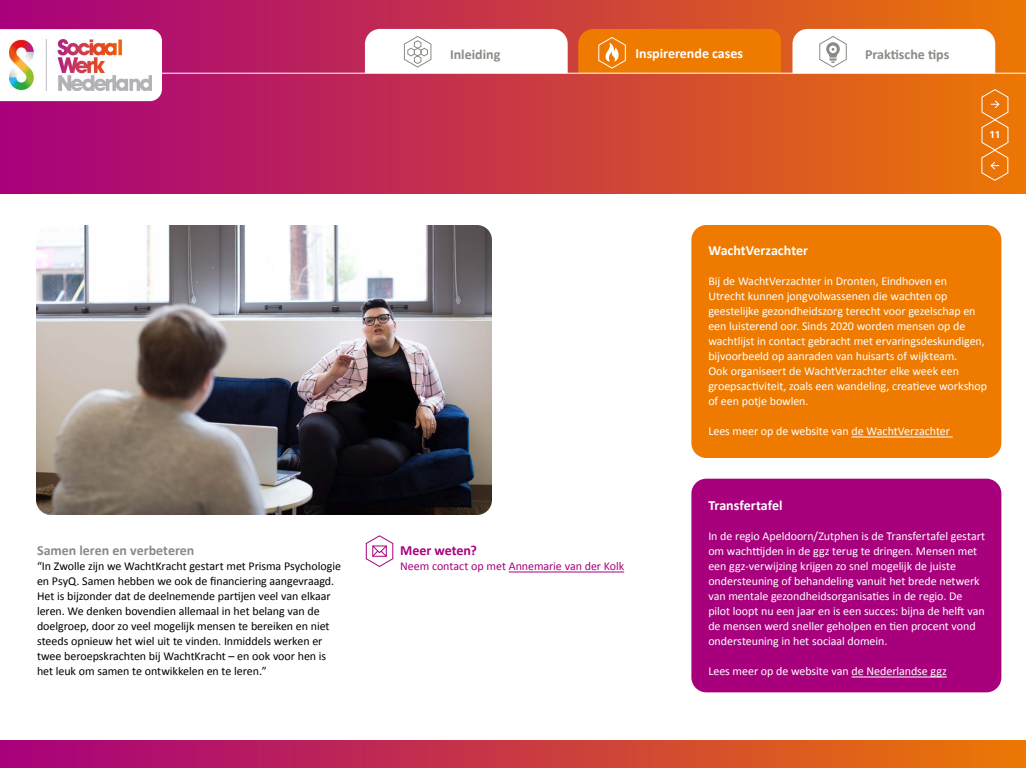
<style>
.page{position:relative;width:1026px;height:768px;background:#fff}
.page>*{position:absolute;margin:0;border:0;box-sizing:border-box;transform-origin:0 0}
.kopje_kader{font:700 14px "Calibri";letter-spacing:-.005em;color:#fff}
.Streamer_paars{font:700 14px "Calibri";color:#8a8b86}
.tk{font:700 14px "Calibri";letter-spacing:-.005em;color:#8a8b86}
.Streamer_paars-2{font:700 14px "Calibri";color:#fff}
.PAARSE_tekst_bv_TIP{font:700 14px "Calibri";letter-spacing:-.005em;color:#a8007d}
.kader_plat{font:12px/15px "Calibri";letter-spacing:-.005em;color:#fff}
.plat_calibri{font:12px/15px "Calibri";letter-spacing:-.005em;color:#000}
.PAARSE_tekst_bv_TIP-2{font:12px "Calibri";letter-spacing:-.005em;color:#a8007d}
.t1{font:700 9.9px "Zurich BT";color:#fff}
</style>
<div class="page">
<div style="left:0;top:740px;width:1026px;height:28px;background:linear-gradient(to right,#a7007f,#eb7605)"></div>
<div style="left:0;top:0;width:1026px;height:193px;background:linear-gradient(to right,#a70080,#eb7606)"></div>
<hr style="left:509px;top:572px;width:115px;height:1px;background:#a8007d">
<div style="left:691px;top:479px;width:310px;height:213px;background:#a8007d;border-radius:15px"></div>
<hr style="left:852px;top:677px;width:95px;height:1px;background:#fff">
<div style="left:691px;top:225px;width:310px;height:233px;background:#ee7b00;border-radius:15px"></div>
<hr style="left:852px;top:437px;width:101px;height:1px;background:#fff">
<svg style="left:365px;top:535px;width:29px;height:32px"></svg>
<svg style="left:981px;top:89px;width:28px;height:92px;background:#ec8424"></svg>
<svg style="left:578px;top:29px;width:203px;height:44px;background:#ee7e08"></svg>
<svg style="left:365px;top:29px;width:203px;height:44px"></svg>
<svg style="left:793px;top:29px;width:202px;height:44px"></svg>
<hr style="left:0;top:73px;width:1026px;height:1px;background:#fff">
<img style="left:0;top:29px;width:162px;height:72px">
<img style="left:36px;top:225px;width:456px;height:290px">
<p class="tk" style="left:37px;top:542px;width:159px">Samen leren en verbeteren</p>
<p class="plat_calibri" style="left:37px;top:558px;width:306px">“In Zwolle zijn we WachtKracht gestart met Prisma Psychologie en PsyQ. Samen hebben we ook de financiering aangevraagd.<br>Het is bijzonder dat de deelnemende partijen veel van elkaar leren. We denken bovendien allemaal in het belang van de doelgroep, door zo veel mogelijk mensen te bereiken en niet steeds opnieuw het wiel uit te vinden. Inmiddels werken er twee beroepskrachten bij WachtKracht – en ook voor hen is het leuk om samen te ontwikkelen en te leren.”</p>
<p class="Streamer_paars" style="left:450px;top:45px;width:52px">Inleiding</p>
<p class="Streamer_paars-2" style="left:635px;top:45px;width:109px">Inspirerende cases</p>
<p class="Streamer_paars" style="left:865px;top:46px;width:86px">Praktische tips</p>
<p class="t1" style="left:989px;top:128px;width:12px">11</p>
<p class="PAARSE_tekst_bv_TIP" style="left:400px;top:542px;width:78px">Meer weten?</p>
<p class="PAARSE_tekst_bv_TIP-2" style="left:400px;top:559px;width:226px">Neem contact op met Annemarie van der Kolk</p>
<p class="kopje_kader" style="left:708px;top:242px;width:101px">WachtVerzachter</p>
<p class="kader_plat" style="left:708px;top:273px;width:280px">Bij de WachtVerzachter in Dronten, Eindhoven en<br>Utrecht kunnen jongvolwassenen die wachten op geestelijke gezondheidszorg terecht voor gezelschap en een luisterend oor. Sinds 2020 worden mensen op de wachtlijst in contact gebracht met ervaringsdeskundigen, bijvoorbeeld op aanraden van huisarts of wijkteam.<br>Ook organiseert de WachtVerzachter elke week een groepsactiviteit, zoals een wandeling, creatieve workshop of een potje bowlen.</p>
<p class="kader_plat" style="left:708px;top:423px;width:243px">Lees meer op de website van de WachtVerzachter</p>
<p class="kopje_kader" style="left:708px;top:497px;width:76px">Transfertafel</p>
<p class="kader_plat" style="left:708px;top:528px;width:278px">In de regio Apeldoorn/Zutphen is de Transfertafel gestart om wachttijden in de ggz terug te dringen. Mensen met een ggz-verwijzing krijgen zo snel mogelijk de juiste ondersteuning of behandeling vanuit het brede netwerk van mentale gezondheidsorganisaties in de regio. De pilot loopt nu een jaar en is een succes: bijna de helft van de mensen werd sneller geholpen en tien procent vond ondersteuning in het sociaal domein.</p>
<p class="kader_plat" style="left:708px;top:663px;width:240px">Lees meer op de website van de Nederlandse ggz</p>
</div>
